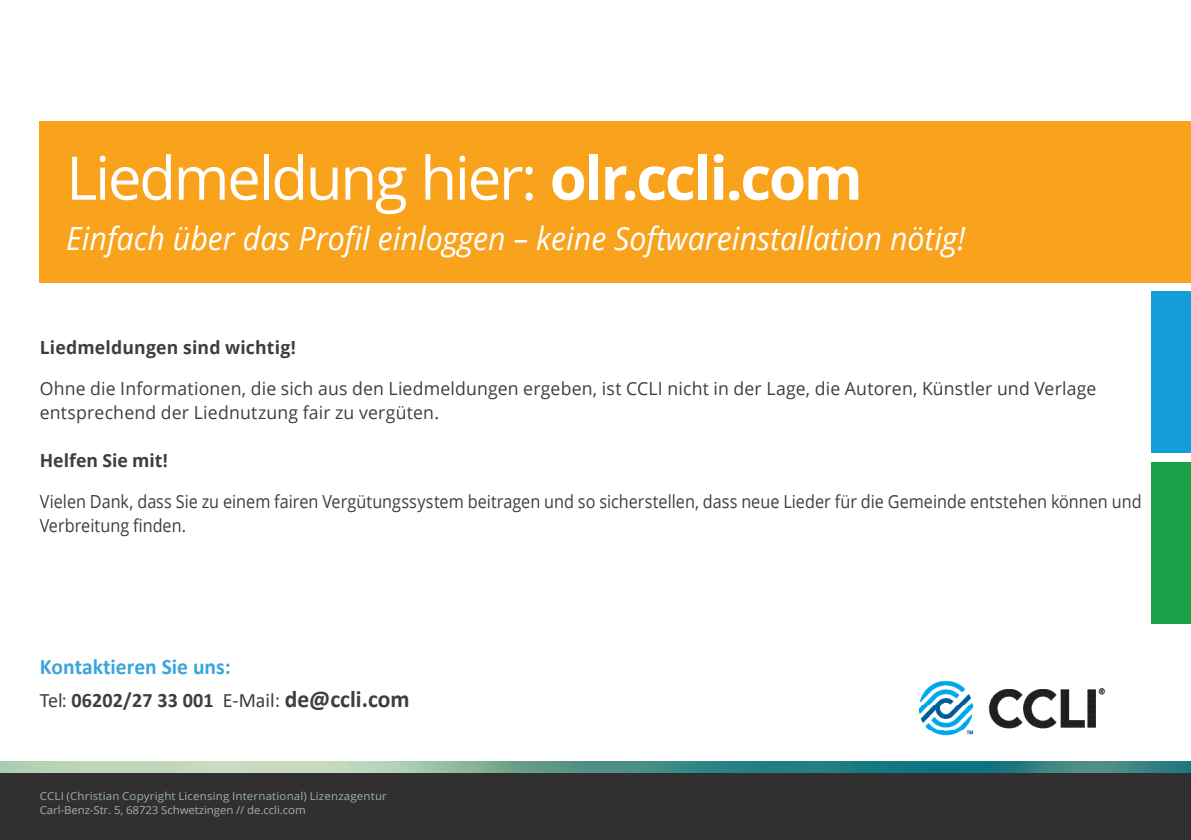
<style>
.page{position:relative;width:1191px;height:840px;background:#fff}
.page>*{position:absolute;margin:0;border:0;box-sizing:border-box;transform-origin:0 0}
.italic_sub-title{font:60px "Open Sans";letter-spacing:-.04em;color:#fff}
.italic_sub-title-2{font:italic 32px "Open Sans";color:#fff;scale:.95 1}
.caps_heading{font:700 22px "Calibri";color:#3aa5dc}
.caps_heading-2{font:700 20.6px "Calibri";letter-spacing:.01em;color:#3e3e3f}
.body{font:18px/24px "Open Sans";letter-spacing:.01em;color:#3e3e3f}
.body-2{font:18px/24px "Open Sans";letter-spacing:.01em;color:#3e3e3f;scale:.9 1}
.body-3{font:700 18px "Open Sans";letter-spacing:.01em;color:#3e3e3f}
.contact{font:11px/14px "Open Sans";letter-spacing:.015em;color:#9eb0b1;scale:1.05 1}
.s1{font-weight:700}
.s2{font-weight:400}
.s3{font-size:24px}
</style>
<div class="page">
<div style="left:0;top:772px;width:1191px;height:67px;background:#312f30"></div>
<img style="left:0;top:761px;width:1191px;height:11px">
<div style="left:40px;top:121px;width:1151px;height:161px;background:#f9a21c"></div>
<div style="left:1151px;top:462px;width:40px;height:161px;background:#1aa148"></div>
<div style="left:1151px;top:291px;width:40px;height:161px;background:#149ed9"></div>
<img style="left:919px;top:681px;width:186px;height:54px">
<p class="italic_sub-title" style="left:66px;top:137px;width:798px">Liedmeldung hier: <span class="s1">olr.ccli.com</span></p>
<p class="italic_sub-title-2" style="left:66px;top:216px;width:948px">Einfach über das Profil einloggen – keine Softwareinstallation nötig!</p>
<p class="body-3" style="left:40px;top:335px;width:258px">Liedmeldungen sind wichtig!</p>
<p class="body" style="left:40px;top:376px;width:1058px">Ohne die Informationen, die sich aus den Liedmeldungen ergeben, ist CCLI nicht in der Lage, die Autoren, Künstler und Verlage entsprechend der Liednutzung fair zu vergüten.</p>
<p class="body-3" style="left:40px;top:448px;width:129px">Helfen Sie mit!</p>
<p class="body-2" style="left:40px;top:489px;width:1225px">Vielen Dank, dass Sie zu einem fairen Vergütungssystem beitragen und so sicherstellen, dass neue Lieder für die Gemeinde entstehen können und<br>Verbreitung finden.</p>
<p class="caps_heading" style="left:40px;top:650px;width:192px">Kontaktieren Sie uns:</p>
<p class="caps_heading-2" style="left:40px;top:685px;width:371px"><span class="s2">Tel:</span> 06202/27 33 001 <span class="s2">E-Mail:</span> <span class="s3">de@ccli.com</span></p>
<p class="contact" style="left:40px;top:788px;width:332px">CCLI (Christian Copyright Licensing International) Lizenzagentur<br>Carl-Benz-Str. 5, 68723 Schwetzingen // de.ccli.com</p>
</div>
